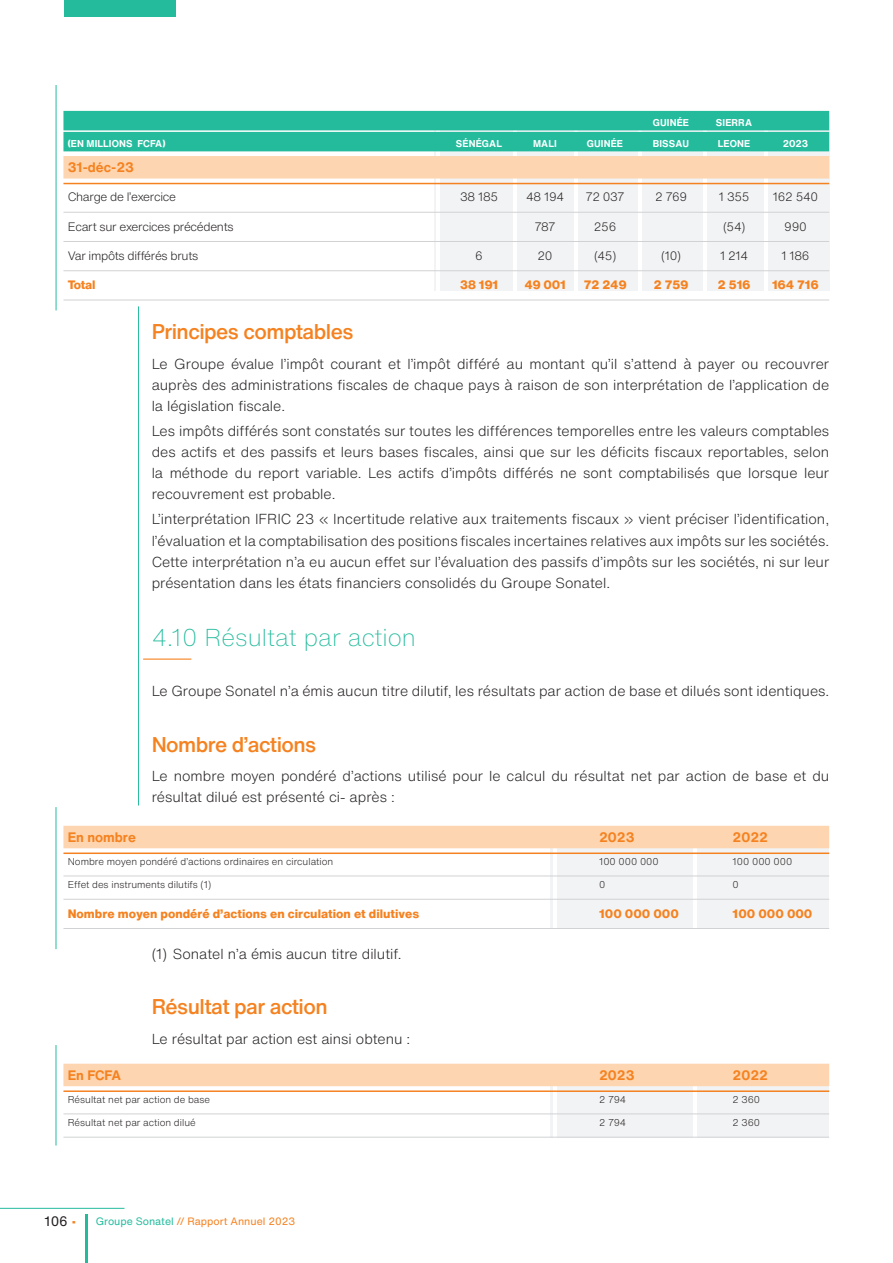
<style>
.page{position:relative;width:893px;height:1263px;background:#fff}
.page>*{position:absolute;margin:0;border:0;box-sizing:border-box;transform-origin:0 0}
.t1{font:200 24px "Helvetica Now Text";color:#24bb9d}
.t2{font:500 21px "Helvetica Now Text";letter-spacing:-.025em;color:#f58220}
.t3{font:300 14.25px/21px "Helvetica Now Text";color:#231f20;text-align:justify}
.t4{font:700 13.5px "Helvetica Now Text";color:#f58220}
.t5{font:13.5px "Helvetica Now Text";color:#231f20}
.t6{font:300 12px "Helvetica Now Text";letter-spacing:-.025em;color:#231f20}
.t7{font:800 12px "Helvetica Now Text";color:#f58220}
.t8{font:10.5px "Helvetica Now Text";color:#f58220}
.t9{font:300 9.75px "Helvetica Now Text";color:#231f20}
.t10{font:700 9.75px "Helvetica Now Text";letter-spacing:.01em;color:#fff}
.s1{color:#f58220}
.s2{color:#24bb9d}
</style>
<div class="page">
<div style="left:64px;top:0;width:112px;height:17px;background:#24bb9d"></div>
<hr style="left:56px;top:85px;width:1px;height:225px;background:#24bb9d">
<div style="left:434px;top:116px;width:395px;height:175px;background:#f2f3f4"></div>
<hr style="left:436px;top:114px;width:4px;height:179px;background:#fff">
<hr style="left:514px;top:114px;width:3px;height:179px;background:#fff">
<hr style="left:639px;top:114px;width:3px;height:179px;background:#fff">
<hr style="left:703px;top:114px;width:4px;height:179px;background:#fff">
<hr style="left:574px;top:114px;width:3px;height:179px;background:#fff">
<hr style="left:765px;top:114px;width:3px;height:179px;background:#fff">
<div style="left:63px;top:111px;width:766px;height:19px;background:#24bb9d"></div>
<div style="left:63px;top:132px;width:766px;height:19px;background:#24bb9d"></div>
<div style="left:63px;top:156px;width:766px;height:23px;background:#fdd5b0"></div>
<hr style="left:63px;top:183px;width:766px;height:1px;background:#f58220">
<hr style="left:63px;top:212px;width:766px;height:1px;background:#d1d2d4">
<hr style="left:63px;top:241px;width:766px;height:1px;background:#d1d2d4">
<hr style="left:63px;top:270px;width:766px;height:1px;background:#d1d2d4">
<hr style="left:63px;top:300px;width:766px;height:1px;background:#d1d2d4">
<div style="left:550px;top:831px;width:279px;height:98px;background:#f2f3f4"></div>
<div style="left:550px;top:1069px;width:279px;height:68px;background:#f2f3f4"></div>
<hr style="left:554px;top:830px;width:3px;height:100px;background:#fff">
<hr style="left:554px;top:1068px;width:3px;height:70px;background:#fff">
<hr style="left:693px;top:830px;width:3px;height:100px;background:#fff">
<hr style="left:693px;top:1068px;width:3px;height:70px;background:#fff">
<div style="left:63px;top:826px;width:766px;height:22px;background:#fdd5b0"></div>
<hr style="left:63px;top:852px;width:766px;height:2px;background:#f58220">
<hr style="left:63px;top:876px;width:766px;height:1px;background:#d1d2d4">
<hr style="left:63px;top:899px;width:766px;height:1px;background:#d1d2d4">
<hr style="left:63px;top:928px;width:766px;height:1px;background:#d1d2d4">
<div style="left:63px;top:1064px;width:766px;height:22px;background:#fdd5b0"></div>
<hr style="left:63px;top:1090px;width:766px;height:2px;background:#f58220">
<hr style="left:63px;top:1114px;width:766px;height:1px;background:#d1d2d4">
<hr style="left:63px;top:1137px;width:766px;height:1px;background:#d1d2d4">
<hr style="left:56px;top:807px;width:1px;height:142px;background:#24bb9d">
<hr style="left:56px;top:1045px;width:1px;height:100px;background:#24bb9d">
<hr style="left:143px;top:658px;width:48px;height:2px;background:#f58220">
<hr style="left:138px;top:306px;width:1px;height:499px;background:#24bb9d">
<hr style="left:85px;top:1214px;width:2px;height:49px;background:#24bb9d">
<hr style="left:0;top:1208px;width:124px;height:1px;background:#24bb9d">
<p class="t10" style="left:653px;top:115px;width:38px">GUINÉE</p>
<p class="t10" style="left:716px;top:115px;width:38px">SIERRA</p>
<p class="t10" style="left:68px;top:136px;width:99px">(EN MILLIONS FCFA)</p>
<p class="t10" style="left:456px;top:136px;width:48px">SÉNÉGAL</p>
<p class="t10" style="left:533px;top:136px;width:25px">MALI</p>
<p class="t10" style="left:587px;top:136px;width:38px">GUINÉE</p>
<p class="t10" style="left:653px;top:136px;width:38px">BISSAU</p>
<p class="t10" style="left:718px;top:136px;width:34px">LEONE</p>
<p class="t10" style="left:783px;top:136px;width:27px">2023</p>
<p class="t4" style="left:68px;top:157px;width:68px">31-déc-23</p>
<p class="t6" style="left:68px;top:188px;width:110px">Charge de l’exercice</p>
<p class="t6" style="left:460px;top:188px;width:39px">38 185</p>
<p class="t6" style="left:526px;top:188px;width:39px">48 194</p>
<p class="t6" style="left:586px;top:188px;width:41px">72 037</p>
<p class="t6" style="left:655px;top:188px;width:34px">2 769</p>
<p class="t6" style="left:719px;top:188px;width:32px">1 355</p>
<p class="t6" style="left:773px;top:188px;width:47px">162 540</p>
<p class="t6" style="left:68px;top:217px;width:167px">Ecart sur exercices précédents</p>
<p class="t6" style="left:534px;top:217px;width:23px">787</p>
<p class="t6" style="left:594px;top:217px;width:24px">256</p>
<p class="t6" style="left:723px;top:217px;width:24px">(54)</p>
<p class="t6" style="left:784px;top:217px;width:24px">990</p>
<p class="t6" style="left:68px;top:247px;width:132px">Var impôts différés bruts</p>
<p class="t6" style="left:475px;top:247px;width:9px">6</p>
<p class="t6" style="left:538px;top:247px;width:17px">20</p>
<p class="t6" style="left:594px;top:247px;width:24px">(45)</p>
<p class="t6" style="left:661px;top:247px;width:21px">(10)</p>
<p class="t6" style="left:720px;top:247px;width:30px">1 214</p>
<p class="t6" style="left:781px;top:247px;width:30px">1 186</p>
<p class="t7" style="left:68px;top:276px;width:29px">Total</p>
<p class="t7" style="left:460px;top:276px;width:40px">38 191</p>
<p class="t7" style="left:524px;top:276px;width:43px">49 001</p>
<p class="t7" style="left:583px;top:276px;width:45px">72 249</p>
<p class="t7" style="left:653px;top:276px;width:37px">2 759</p>
<p class="t7" style="left:717px;top:276px;width:35px">2 516</p>
<p class="t7" style="left:772px;top:276px;width:48px">164 716</p>
<h2 class="t2" style="left:152px;top:316px;width:203px">Principes comptables</h2>
<p class="t3" style="left:152px;top:353px;width:679px">Le Groupe évalue l’impôt courant et l’impôt différé au montant qu’il s’attend à payer ou recouvrer auprès des administrations fiscales de chaque pays à raison de son interprétation de l’application de la législation fiscale.</p>
<p class="t3" style="left:152px;top:420px;width:679px">Les impôts différés sont constatés sur toutes les différences temporelles entre les valeurs comptables des actifs et des passifs et leurs bases fiscales, ainsi que sur les déficits fiscaux reportables, selon la méthode du report variable. Les actifs d’impôts différés ne sont comptabilisés que lorsque leur recouvrement est probable.</p>
<p class="t3" style="left:152px;top:508px;width:679px">L’interprétation IFRIC 23 « Incertitude relative aux traitements fiscaux » vient préciser l’identification, l’évaluation et la comptabilisation des positions fiscales incertaines relatives aux impôts sur les sociétés.<br>Cette interprétation n’a eu aucun effet sur l’évaluation des passifs d’impôts sur les sociétés, ni sur leur présentation dans les états financiers consolidés du Groupe Sonatel.</p>
<h1 class="t1" style="left:152px;top:619px;width:266px">4.10 Résultat par action</h1>
<p class="t3" style="left:152px;top:680px;width:679px">Le Groupe Sonatel n’a émis aucun titre dilutif, les résultats par action de base et dilués sont identiques.</p>
<h2 class="t2" style="left:152px;top:728px;width:166px">Nombre d’actions</h2>
<p class="t3" style="left:152px;top:765px;width:679px">Le nombre moyen pondéré d’actions utilisé pour le calcul du résultat net par action de base et du résultat dilué est présenté ci- après :</p>
<p class="t4" style="left:68px;top:827px;width:70px">En nombre</p>
<p class="t4" style="left:599px;top:827px;width:37px">2023</p>
<p class="t4" style="left:732px;top:827px;width:37px">2022</p>
<p class="t9" style="left:68px;top:854px;width:267px">Nombre moyen pondéré d’actions ordinaires en circulation</p>
<p class="t9" style="left:599px;top:854px;width:61px">100 000 000</p>
<p class="t9" style="left:732px;top:854px;width:61px">100 000 000</p>
<p class="t9" style="left:68px;top:878px;width:145px">Effet des instruments dilutifs (1)</p>
<p class="t9" style="left:599px;top:878px;width:8px">0</p>
<p class="t9" style="left:732px;top:878px;width:8px">0</p>
<p class="t7" style="left:68px;top:904px;width:353px">Nombre moyen pondéré d’actions en circulation et dilutives</p>
<p class="t7" style="left:599px;top:904px;width:81px">100 000 000</p>
<p class="t7" style="left:732px;top:904px;width:81px">100 000 000</p>
<p class="t3" style="left:152px;top:943px;width:251px">(1) Sonatel n’a émis aucun titre dilutif.</p>
<h2 class="t2" style="left:152px;top:991px;width:178px">Résultat par action</h2>
<p class="t3" style="left:152px;top:1028px;width:260px">Le résultat par action est ainsi obtenu :</p>
<p class="t4" style="left:68px;top:1065px;width:55px">En FCFA</p>
<p class="t4" style="left:599px;top:1065px;width:37px">2023</p>
<p class="t4" style="left:732px;top:1065px;width:37px">2022</p>
<p class="t9" style="left:68px;top:1092px;width:144px">Résultat net par action de base</p>
<p class="t9" style="left:599px;top:1092px;width:29px">2 794</p>
<p class="t9" style="left:732px;top:1092px;width:29px">2 360</p>
<p class="t9" style="left:68px;top:1115px;width:129px">Résultat net par action dilué</p>
<p class="t9" style="left:599px;top:1115px;width:29px">2 794</p>
<p class="t9" style="left:732px;top:1115px;width:29px">2 360</p>
<p class="t5" style="left:45px;top:1211px;width:33px">106 <span class="s1">•</span></p>
<p class="t8" style="left:96px;top:1213px;width:201px"><span class="s2">Groupe Sonatel</span> // Rapport Annuel 2023</p>
</div>
